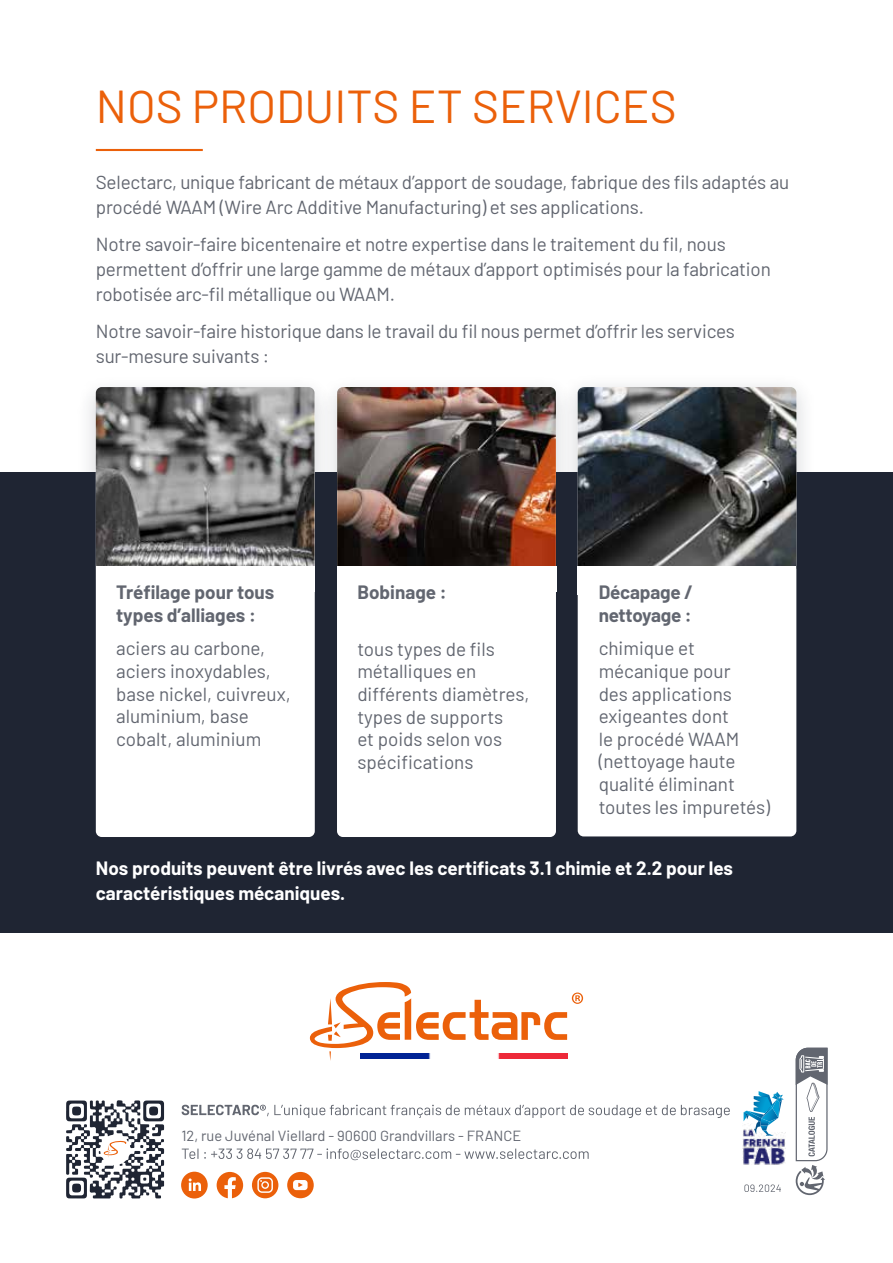
<style>
.page{position:relative;width:893px;height:1263px;background:#fff}
.page>*{position:absolute;margin:0;border:0;box-sizing:border-box;transform-origin:0 0}
.t1{font:46.05px "Barlow";color:#eb600a}
.t2{font:18.9px/22.6px "Barlow";letter-spacing:-.01em;color:#626670}
.t3{font:700 18.9px/25.2px "Barlow";color:#fff}
.t4{font:700 18.9px/22.6px "Barlow";color:#626670}
.t5{font:14.7px "Barlow";color:#626670}
</style>
<div class="page">
<svg style="left:310px;top:982px;width:273px;height:79px"></svg>
<img style="left:360px;top:1054px;width:207px;height:5px">
<svg style="left:796px;top:1048px;width:31px;height:147px"></svg>
<hr style="left:96px;top:149px;width:107px;height:2px;background:#eb600a">
<div style="left:0;top:472px;width:893px;height:461px;background:#1f2533"></div>
<div style="left:76px;top:375px;width:259px;height:482px;background:#1f2533;opacity:.2"></div>
<div style="left:96px;top:395px;width:219px;height:442px;background:#fff;border-radius:6px"></div>
<div style="left:317px;top:375px;width:260px;height:482px;background:#1f2533;opacity:.2"></div>
<div style="left:337px;top:395px;width:219px;height:442px;background:#fff;border-radius:6px"></div>
<div style="left:557px;top:373px;width:259px;height:484px;background:#1f2533;opacity:.2"></div>
<div style="left:578px;top:393px;width:218px;height:443px;background:#fff;border-radius:6px"></div>
<img style="left:96px;top:387px;width:219px;height:179px">
<img style="left:337px;top:387px;width:219px;height:179px">
<img style="left:578px;top:387px;width:218px;height:179px">
<img style="left:742px;top:1112px;width:43px;height:53px">
<svg style="left:744px;top:1091px;width:40px;height:45px"></svg>
<svg style="left:66px;top:1100px;width:98px;height:99px"></svg>
<svg style="left:217px;top:1172px;width:26px;height:26px"></svg>
<svg style="left:287px;top:1172px;width:27px;height:26px"></svg>
<svg style="left:181px;top:1172px;width:27px;height:26px"></svg>
<svg style="left:252px;top:1172px;width:26px;height:26px"></svg>
<svg style="left:744px;top:1184px;width:37px;height:8px"></svg>
<svg style="left:182px;top:1105px;width:548px;height:13px"></svg>
<svg style="left:182px;top:1148px;width:407px;height:12px"></svg>
<h1 class="t1" style="left:96px;top:73px;width:582px">NOS PRODUITS ET SERVICES</h1>
<p class="t2" style="left:96px;top:168px;width:695px;line-height:25.2px">Selectarc, unique fabricant de métaux d’apport de soudage, fabrique des fils adaptés au procédé WAAM (Wire Arc Additive Manufacturing) et ses applications.</p>
<p class="t2" style="left:96px;top:230px;width:676px;line-height:25.2px">Notre savoir-faire bicentenaire et notre expertise dans le traitement du fil, nous permettent d’offrir une large gamme de métaux d’apport optimisés pour la fabrication robotisée arc-fil métallique ou WAAM.</p>
<p class="t2" style="left:96px;top:317px;width:641px;line-height:25.2px">Notre savoir-faire historique dans le travail du fil nous permet d’offrir les services sur-mesure suivants :</p>
<p class="t4" style="left:116px;top:580px;width:160px">Tréfilage pour tous types d’alliages :</p>
<p class="t2" style="left:116px;top:636px;width:176px">aciers au carbone, aciers inoxydables, base nickel, cuivreux, aluminium, base cobalt, aluminium</p>
<p class="t4" style="left:357px;top:580px;width:91px">Bobinage :</p>
<p class="t2" style="left:357px;top:636px;width:174px">tous types de fils métalliques en différents diamètres, types de supports<br>et poids selon vos spécifications</p>
<p class="t4" style="left:599px;top:580px;width:96px">Décapage / nettoyage :</p>
<p class="t2" style="left:599px;top:636px;width:173px">chimique et mécanique pour<br>des applications exigeantes dont<br>le procédé WAAM (nettoyage haute qualité éliminant toutes les impuretés)</p>
<p class="t3" style="left:96px;top:854px;width:639px">Nos produits peuvent être livrés avec les certificats 3.1 chimie et 2.2 pour les caractéristiques mécaniques.</p>
<p class="t5" style="left:181px;top:1125px;width:341px">12, rue Juvénal Viellard - 90600 Grandvillars - FRANCE</p>
</div>
